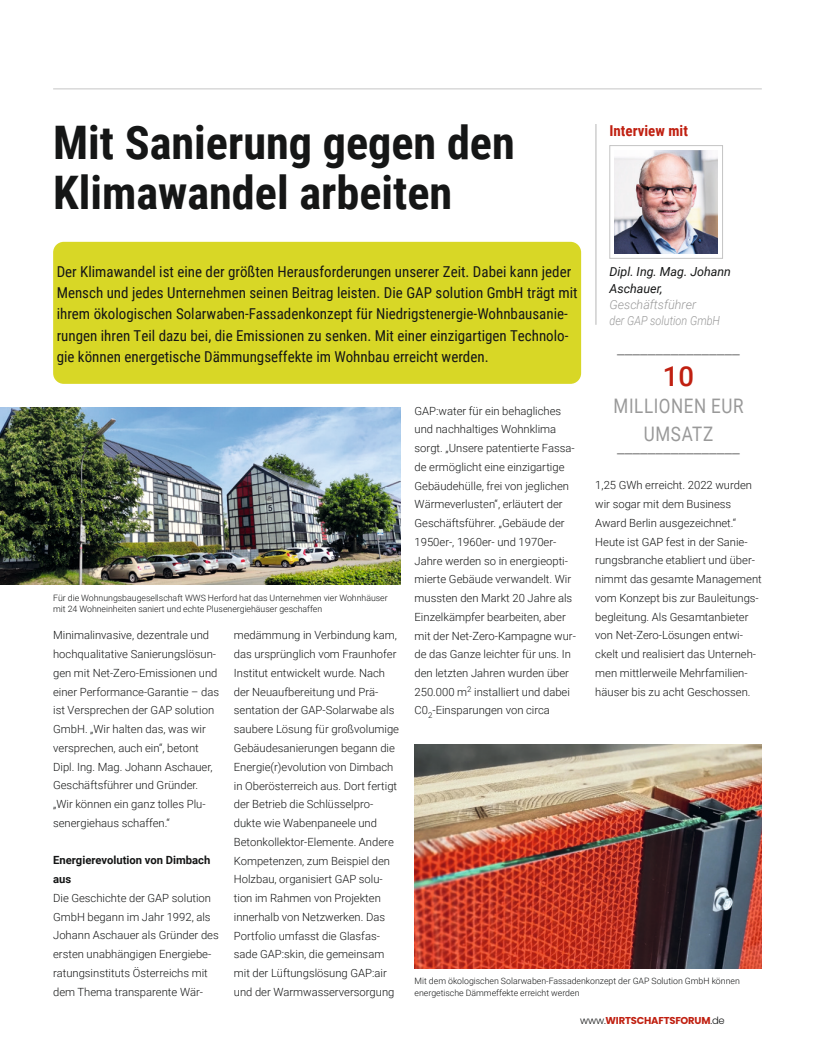
<style>
.page{position:relative;width:815px;height:1063px;background:#fff}
.page>*{position:absolute;margin:0;border:0;box-sizing:border-box;transform-origin:0 0}
.t1{font:700 46.25px/50px "Roboto Condensed";color:#151616}
.t2{font:500 27.5px "Roboto";color:#c02011}
.t3{font:20px/27.5px "Roboto";letter-spacing:.035em;color:#999;text-align:center;scale:.85 1}
.t4{font:15px/21.2px "Roboto Condensed";color:#151616}
.t5{font:700 15px "Roboto Condensed";color:#c02011}
.t6{font:italic 300 12.5px/16.2px "Roboto";color:#999}
.t7{font:italic 12.5px/16.2px "Roboto";color:#151616}
.t8{font:300 11.25px/18.8px "Roboto";color:#151616}
.t9{font:700 11.25px/18.8px "Roboto";color:#151616}
.t10{font:700 10px "Poppins";letter-spacing:-.02em;color:#c02011}
.t11{font:300 8.75px/11.2px "Roboto";color:#151616}
.s1{font-weight:300;color:#151616}
</style>
<div class="page">
<div style="left:53px;top:242px;width:528px;height:142px;background:#d8d726;border-radius:11px"></div>
<hr style="left:53px;top:89px;width:709px;height:1px;background:#c5c5c5">
<img style="left:415px;top:745px;width:347px;height:223px">
<svg style="left:609px;top:145px;width:114px;height:114px"></svg>
<img style="left:615px;top:151px;width:103px;height:102px">
<hr style="left:595px;top:124px;width:2px;height:201px;background:#c5c5c5">
<img style="left:0;top:407px;width:400px;height:178px">
<h1 class="t1" style="left:53px;top:116px;width:463px">Mit Sanierung gegen den<br>Klimawandel arbeiten</h1>
<h3 class="t5" style="left:609px;top:120px;width:80px">Interview mit</h3>
<p class="t4" style="left:57px;top:260px;width:522px">Der Klimawandel ist eine der größten Herausforderungen unserer Zeit. Dabei kann jeder Mensch und jedes Unternehmen seinen Beitrag leisten. Die GAP solution GmbH trägt mit ihrem ökologischen Solarwaben-Fassadenkonzept für Niedrigstenergie-Wohnbausanie&shy;rungen ihren Teil dazu bei, die Emissionen zu senken. Mit einer einzigartigen Technolo&shy;gie können energetische Dämmungseffekte im Wohnbau erreicht werden.</p>
<p class="t7" style="left:609px;top:263px;width:123px">Dipl. Ing. Mag. Johann<br>Aschauer,</p>
<p class="t6" style="left:609px;top:296px;width:112px">Geschäftsführer<br>der GAP solution GmbH</p>
<h3 class="t3" style="left:617px;top:332px;width:146px">________________</h3>
<h2 class="t2" style="left:663px;top:357px;width:33px">10</h2>
<h3 class="t3" style="left:614px;top:392px;width:154px">MILLIONEN EUR<br>UMSATZ</h3>
<h3 class="t3" style="left:617px;top:432px;width:146px">________________</h3>
<p class="t8" style="left:415px;top:401px;width:163px">GAP:water für ein behagliches und nachhaltiges Wohnklima sorgt. „Unsere patentierte Fassa&shy;de ermöglicht eine einzigartige<br>Gebäudehülle, frei von jeglichen<br>Wärmeverlusten“, erläutert der<br>Geschäftsführer. „Gebäude der<br>1950er-, 1960er- und 1970er-<br>Jahre werden so in energieopti&shy;mierte Gebäude verwandelt. Wir mussten den Markt 20 Jahre als<br>Einzelkämpfer bearbeiten, aber mit der Net-Zero-Kampagne wur&shy;de das Ganze leichter für uns. In den letzten Jahren wurden über<br>250.000 m<sup>2</sup> installiert und dabei<br>C0<sub>2</sub>-Einsparungen von circa</p>
<p class="t8" style="left:595px;top:476px;width:168px">1,25 GWh erreicht. 2022 wurden wir sogar mit dem Business<br>Award Berlin ausgezeichnet.“<br>Heute ist GAP fest in der Sanie&shy;rungsbranche etabliert und über&shy;nimmt das gesamte Management vom Konzept bis zur Bauleitungs&shy;begleitung. Als Gesamtanbieter von Net-Zero-Lösungen entwi&shy;ckelt und realisiert das Unterneh&shy;men mittlerweile Mehrfamilien&shy;häuser bis zu acht Geschossen.</p>
<p class="t11" style="left:53px;top:592px;width:336px">Für die Wohnungsbaugesellschaft WWS Herford hat das Unternehmen vier Wohnhäuser mit 24 Wohneinheiten saniert und echte Plusenergiehäuser geschaffen</p>
<p class="t8" style="left:53px;top:626px;width:168px">Minimalinvasive, dezentrale und hochqualitative Sanierungslösun&shy;gen mit Net-Zero-Emissionen und einer Performance-Garantie – das ist Versprechen der GAP solution<br>GmbH. „Wir halten das, was wir versprechen, auch ein“, betont<br>Dipl. Ing. Mag. Johann Aschauer,<br>Geschäftsführer und Gründer. „Wir können ein ganz tolles Plu&shy;senergiehaus schaffen.“</p>
<p class="t9" style="left:53px;top:851px;width:159px">Energierevolution von Dimbach aus</p>
<p class="t8" style="left:53px;top:888px;width:167px">Die Geschichte der GAP solution<br>GmbH begann im Jahr 1992, als<br>Johann Aschauer als Gründer des ersten unabhängigen Energiebe&shy;ratungsinstituts Österreichs mit dem Thema transparente Wär-</p>
<p class="t8" style="left:234px;top:626px;width:167px">medämmung in Verbindung kam, das ursprünglich vom Fraunhofer<br>Institut entwickelt wurde. Nach der Neuaufbereitung und Prä&shy;sentation der GAP-Solarwabe als saubere Lösung für großvolumige<br>Gebäudesanierungen begann die<br>Energie(r)evolution von Dimbach in Oberösterreich aus. Dort fertigt der Betrieb die Schlüsselpro&shy;dukte wie Wabenpaneele und<br>Betonkollektor-Elemente. Andere<br>Kompetenzen, zum Beispiel den<br>Holzbau, organisiert GAP solu&shy;tion im Rahmen von Projekten innerhalb von Netzwerken. Das<br>Portfolio umfasst die Glasfas&shy;sade GAP:skin, die gemeinsam mit der Lüftungslösung GAP:air und der Warmwasserversorgung</p>
<p class="t11" style="left:415px;top:975px;width:327px">Mit dem ökologischen Solarwaben-Fassadenkonzept der GAP Solution GmbH können energetische Dämmeffekte erreicht werden</p>
<p class="t10" style="left:580px;top:1015px;width:146px"><span class="s1">www.</span>WIRTSCHAFTSFORUM<span class="s1">.de</span></p>
</div>
